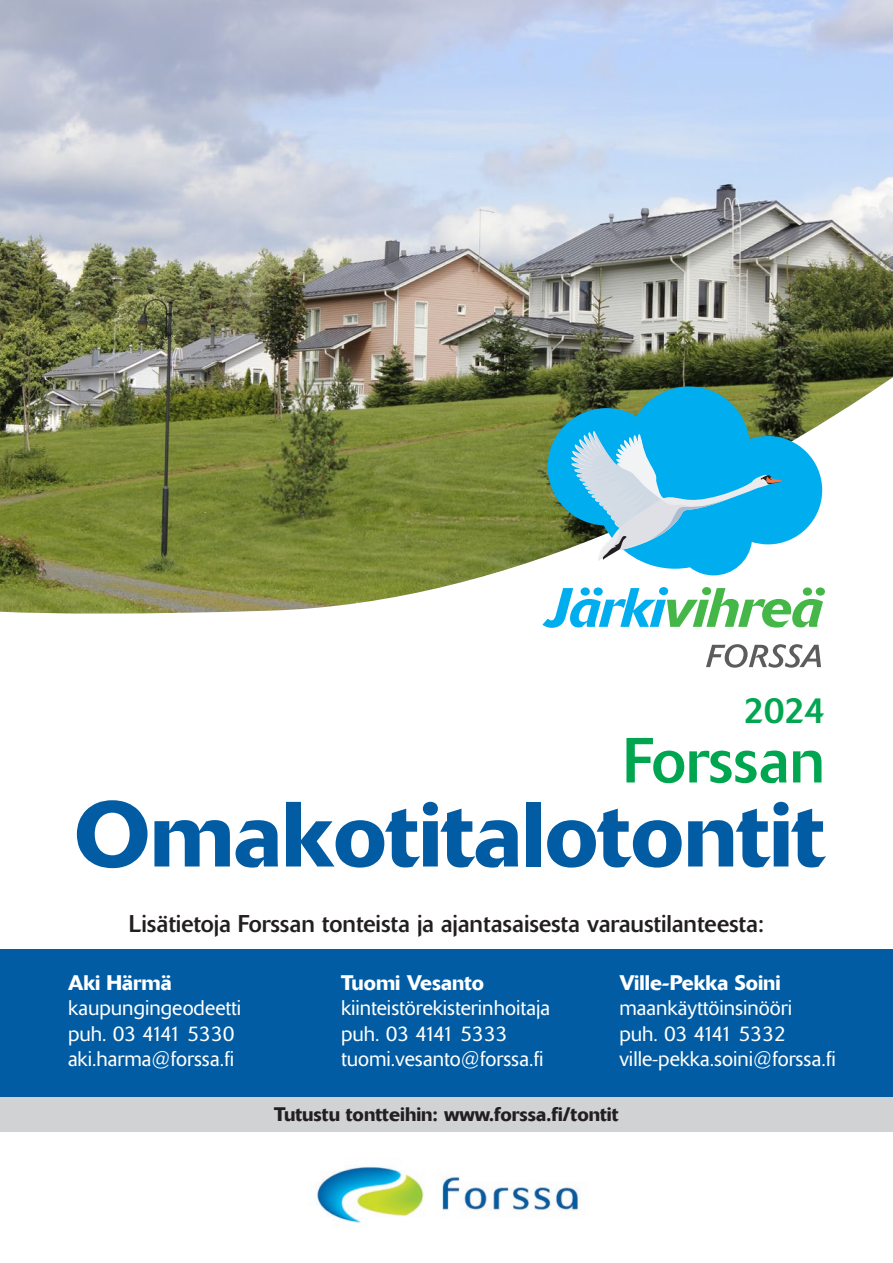
<style>
.page{position:relative;width:893px;height:1263px;background:#fff}
.page>*{position:absolute;margin:0;border:0;box-sizing:border-box;transform-origin:0 0}
.t1{font:500 91.5px "Delta";color:#015ca3}
.t2{font:63px "Delta";color:#00a54f}
.t3{font:36px "Delta";color:#00a650}
.Leipäteksti{font:24px "Delta";color:#231f20}
.t4{font:300 21px "Delta";color:#fff}
.t5{font:500 21px "Delta";color:#fff}
.Leipäteksti-2{font:500 19.5px "Delta";color:#231f20}
</style>
<div class="page">
<img style="left:0;top:0;width:893px;height:377px">
<svg style="left:0;top:377px;width:893px;height:237px"></svg>
<div style="left:0;top:949px;width:893px;height:148px;background:#015ca3"></div>
<div style="left:0;top:1097px;width:893px;height:35px;background:#d1d2d4"></div>
<img style="left:316px;top:1166px;width:263px;height:57px">
<svg style="left:542px;top:587px;width:283px;height:41px"></svg>
<svg style="left:706px;top:644px;width:115px;height:24px"></svg>
<svg style="left:548px;top:386px;width:274px;height:189px"></svg>
<svg style="left:568px;top:429px;width:215px;height:133px"></svg>
<h3 class="t3" style="left:744px;top:690px;width:82px">2024</h3>
<p class="t2" style="left:623px;top:723px;width:204px">Forssan</p>
<p class="t1" style="left:74px;top:779px;width:752px">Omakotitalotontit</p>
<p class="Leipäteksti" style="left:129px;top:910px;width:637px">Lisätietoja Forssan tonteista ja ajantasaisesta varaustilanteesta:</p>
<p class="t5" style="left:68px;top:970px;width:105px">Aki Härmä</p>
<p class="t4" style="left:68px;top:996px;width:175px">kaupungingeodeetti</p>
<p class="t4" style="left:68px;top:1021px;width:168px">puh. 03 4141 5330</p>
<p class="t4" style="left:68px;top:1046px;width:168px">aki.harma@forssa.fi</p>
<p class="t5" style="left:619px;top:970px;width:163px">Ville-Pekka Soini</p>
<p class="t4" style="left:619px;top:996px;width:174px">maankäyttöinsinööri</p>
<p class="t4" style="left:619px;top:1021px;width:168px">puh. 03 4141 5332</p>
<p class="t4" style="left:619px;top:1046px;width:218px">ville-pekka.soini@forssa.fi</p>
<p class="t5" style="left:341px;top:970px;width:145px">Tuomi Vesanto</p>
<p class="t4" style="left:341px;top:996px;width:211px">kiinteistörekisterinhoitaja</p>
<p class="t4" style="left:341px;top:1021px;width:168px">puh. 03 4141 5333</p>
<p class="t4" style="left:341px;top:1046px;width:204px">tuomi.vesanto@forssa.fi</p>
<p class="Leipäteksti-2" style="left:274px;top:1102px;width:346px">Tutustu tontteihin: www.forssa.fi/tontit</p>
</div>
